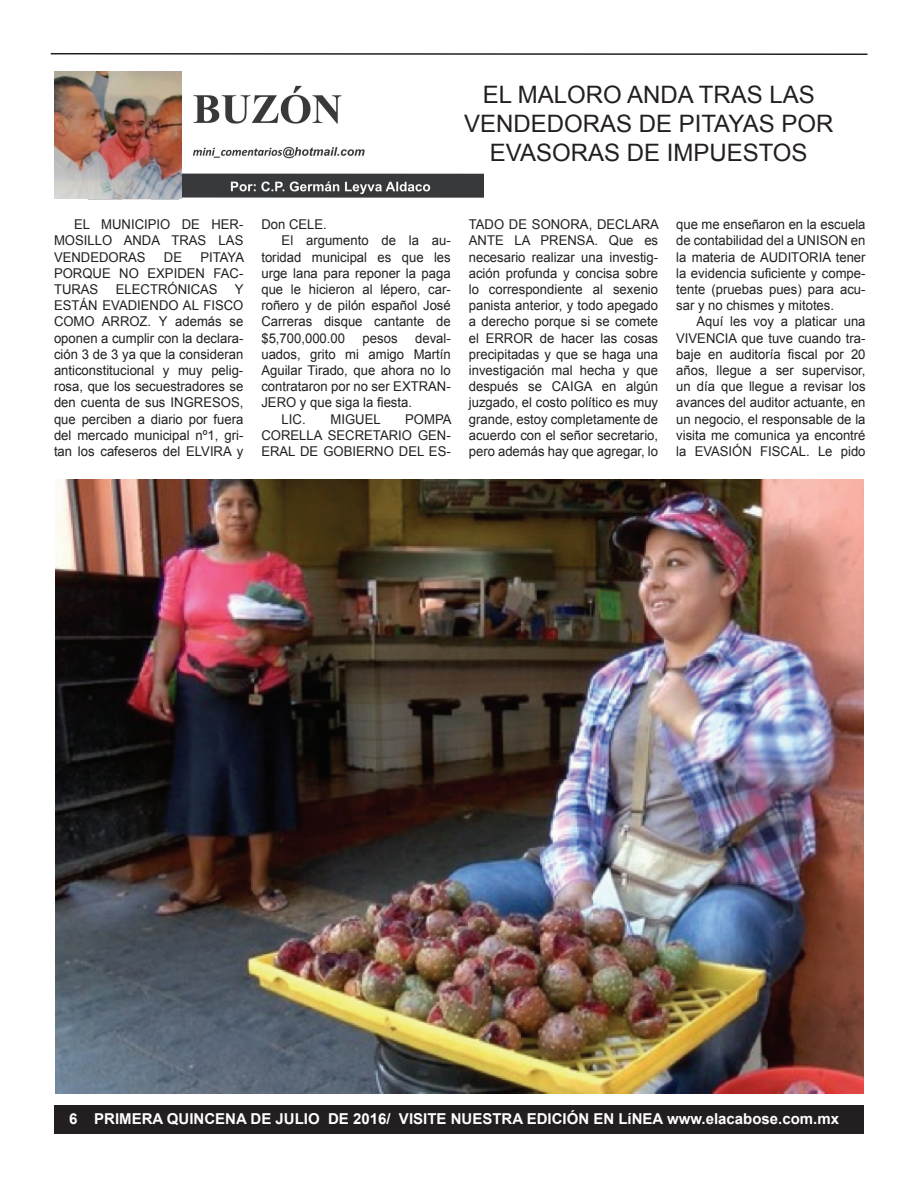
<style>
.page{position:relative;width:918px;height:1188px;background:#fff}
.page>*{position:absolute;margin:0;border:0;box-sizing:border-box;transform-origin:0 0}
.t1{font:24px/28.8px "Arial";color:#231f20;text-align:center}
.t2{font:700 15px "Arial";color:#fff}
.t3{font:13.5px/16.2px "Arial";color:#231f20;text-align:justify}
</style>
<div class="page">
<div style="left:54px;top:1106px;width:810px;height:28px;background:#231f20"></div>
<svg style="left:50px;top:53px;width:818px;height:2px;background:#595657"></svg>
<img style="left:181px;top:75px;width:302px;height:124px">
<img style="left:54px;top:71px;width:127px;height:128px">
<img style="left:55px;top:480px;width:809px;height:613px">
<h1 class="t1" style="left:464px;top:80px;width:371px">EL MALORO ANDA TRAS LAS<br>VENDEDORAS DE PITAYAS POR<br>EVASORAS DE IMPUESTOS</h1>
<p class="t3" style="left:54px;top:216px;width:191px;text-indent:20px">EL MUNICIPIO DE HER-MOSILLO ANDA TRAS LAS VENDEDORAS</p>
<p class="t3" style="left:54px;top:249px;width:192px;text-indent:146px">PITAYA PORQUE NO EXPIDEN FAC-TURAS</p>
<p class="t3" style="left:164px;top:249px;width:20px">DE</p>
<p class="t3" style="left:116px;top:281px;width:103px">ELECTRÓNICAS</p>
<p class="t3" style="left:54px;top:281px;width:191px;text-indent:181px">Y ESTÁN EVADIENDO AL FISCO COMO ARROZ. Y además se oponen a cumplir con la declara&shy;ción 3 de 3 ya que la consideran anticonstitucional y muy pelig&shy;rosa, que los secuestradores se den cuenta de sus INGRESOS, que perciben a diario por fuera del mercado municipal nº1, gri&shy;tan los cafeseros del ELVIRA y</p>
<p class="t3" style="left:261px;top:216px;width:67px">Don CELE.</p>
<p class="t3" style="left:282px;top:232px;width:171px">El argumento de la au-</p>
<p class="t3" style="left:261px;top:249px;width:191px">toridad municipal es que les</p>
<p class="t3" style="left:261px;top:265px;width:191px">urge lana para reponer la paga</p>
<p class="t3" style="left:261px;top:281px;width:191px">que le hicieron al lépero, car-</p>
<p class="t3" style="left:261px;top:297px;width:191px">roñero y de pilón español José</p>
<p class="t3" style="left:261px;top:313px;width:191px">Carreras disque cantante de</p>
<p class="t3" style="left:261px;top:330px;width:85px">$5,700,000.00</p>
<p class="t3" style="left:363px;top:330px;width:36px">pesos</p>
<p class="t3" style="left:415px;top:330px;width:37px">deval-</p>
<p class="t3" style="left:261px;top:346px;width:191px">uados, grito mi amigo Martín</p>
<p class="t3" style="left:261px;top:362px;width:191px">Aguilar Tirado, que ahora no lo</p>
<p class="t3" style="left:261px;top:378px;width:191px">contrataron por no ser EXTRAN-</p>
<p class="t3" style="left:261px;top:394px;width:152px">JERO y que siga la fiesta.</p>
<p class="t3" style="left:282px;top:411px;width:26px">LIC.</p>
<p class="t3" style="left:331px;top:411px;width:52px">MIGUEL</p>
<p class="t3" style="left:261px;top:411px;width:192px;text-indent:144px">POMPA CORELLA SECRETARIO GEN-ERAL DE GOBIERNO DEL ES-</p>
<p class="t3" style="left:469px;top:216px;width:192px">TADO DE SONORA, DECLARA ANTE LA PRENSA. Que es necesario realizar una investig&shy;ación profunda y concisa sobre lo correspondiente al sexenio panista anterior, y todo apegado a derecho porque si se comete el ERROR de hacer las cosas precipitadas y que se haga una investigación mal hecha y que después se CAIGA en algún juzgado, el costo político es muy grande, estoy completamente de acuerdo con el señor secretario, pero además hay que agregar, lo</p>
<p class="t3" style="left:676px;top:216px;width:191px">que me enseñaron en la escuela de contabilidad del a UNISON en la materia de AUDITORIA tener la evidencia suficiente y compe&shy;tente (pruebas pues) para acu&shy;sar y no chismes y mitotes.</p>
<p class="t3" style="left:676px;top:313px;width:191px;text-indent:20px">Aquí les voy a platicar una VIVENCIA que tuve cuando tra&shy;baje en auditoría fiscal por 20 años, llegue a ser supervisor, un día que llegue a revisar los avances del auditor actuante, en un negocio, el responsable de la visita me comunica ya encontré la EVASIÓN FISCAL. Le pido</p>
<p class="t2" style="left:69px;top:1111px;width:771px">6 PRIMERA QUINCENA DE JULIO DE 2016/ VISITE NUESTRA EDICIÓN EN LíNEA www.elacabose.com.mx</p>
</div>
